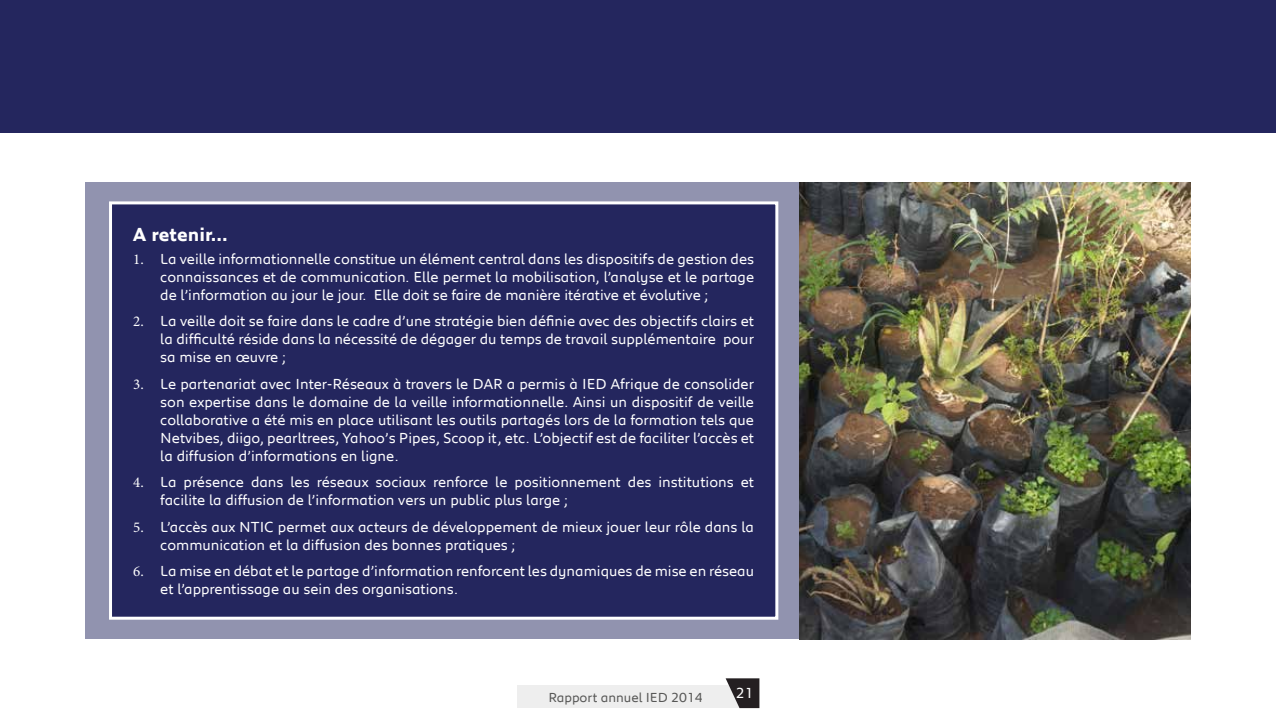
<style>
.page{position:relative;width:1276px;height:723px;background:#fff}
.page>*{position:absolute;margin:0;border:0;box-sizing:border-box;transform-origin:0 0}
.t1{font:700 19.5px "Peugeot";color:#fff}
.t2{font:15px/18px "Peugeot";color:#fff;text-align:justify}
.t3{font:13.5px "Peugeot";color:#575756}
.s1{font-family:"Minion Pro"}
</style>
<div class="page">
<div style="left:516px;top:685px;width:227px;height:23px;background:#eee"></div>
<svg style="left:725px;top:678px;width:34px;height:30px"></svg>
<div style="left:0;top:0;width:1276px;height:133px;background:#24265e"></div>
<div style="left:85px;top:182px;width:714px;height:457px;background:#9193af"></div>
<div style="left:110px;top:203px;width:667px;height:415px;background:#24265e"></div>
<div style="left:109px;top:201px;width:669px;height:419px;border:3px solid #fff"></div>
<img style="left:799px;top:183px;width:392px;height:456px">
<h1 class="t1" style="left:133px;top:221px;width:96px">A retenir...</h1>
<p class="t2" style="left:160px;top:249px;width:595px;text-indent:-27px"><span class="s1">1.</span> La veille informationnelle constitue un élément central dans les dispositifs de gestion des connaissances et de communication. Elle permet la mobilisation, l’analyse et le partage de l’information au jour le jour. Elle doit se faire de manière itérative et évolutive ;</p>
<p class="t2" style="left:160px;top:311px;width:595px;text-indent:-27px"><span class="s1">2.</span> La veille doit se faire dans le cadre d’une stratégie bien définie avec des objectifs clairs et la difficulté réside dans la nécessité de dégager du temps de travail supplémentaire pour sa mise en œuvre ;</p>
<p class="t2" style="left:160px;top:374px;width:595px;text-indent:-27px"><span class="s1">3.</span> Le partenariat avec Inter-Réseaux à travers le DAR a permis à IED Afrique de consolider son expertise dans le domaine de la veille informationnelle. Ainsi un dispositif de veille collaborative a été mis en place utilisant les outils partagés lors de la formation tels que Netvibes, diigo, pearltrees, Yahoo’s Pipes, Scoop it, etc. L’objectif est de faciliter l’accès et la diffusion d’informations en ligne.</p>
<p class="t2" style="left:160px;top:472px;width:595px;text-indent:-27px"><span class="s1">4.</span> La présence dans les réseaux sociaux renforce le positionnement des institutions et facilite la diffusion de l’information vers un public plus large ;</p>
<p class="t2" style="left:160px;top:517px;width:595px;text-indent:-27px"><span class="s1">5.</span> L’accès aux NTIC permet aux acteurs de développement de mieux jouer leur rôle dans la communication et la diffusion des bonnes pratiques ;</p>
<p class="t2" style="left:160px;top:561px;width:595px;text-indent:-27px"><span class="s1">6.</span> La mise en débat et le partage d’information renforcent les dynamiques de mise en réseau et l’apprentissage au sein des organisations.</p>
<p class="t3" style="left:548px;top:688px;width:155px">Rapport annuel IED 2014</p>
<p class="t2" style="left:736px;top:683px;width:19px">21</p>
</div>
